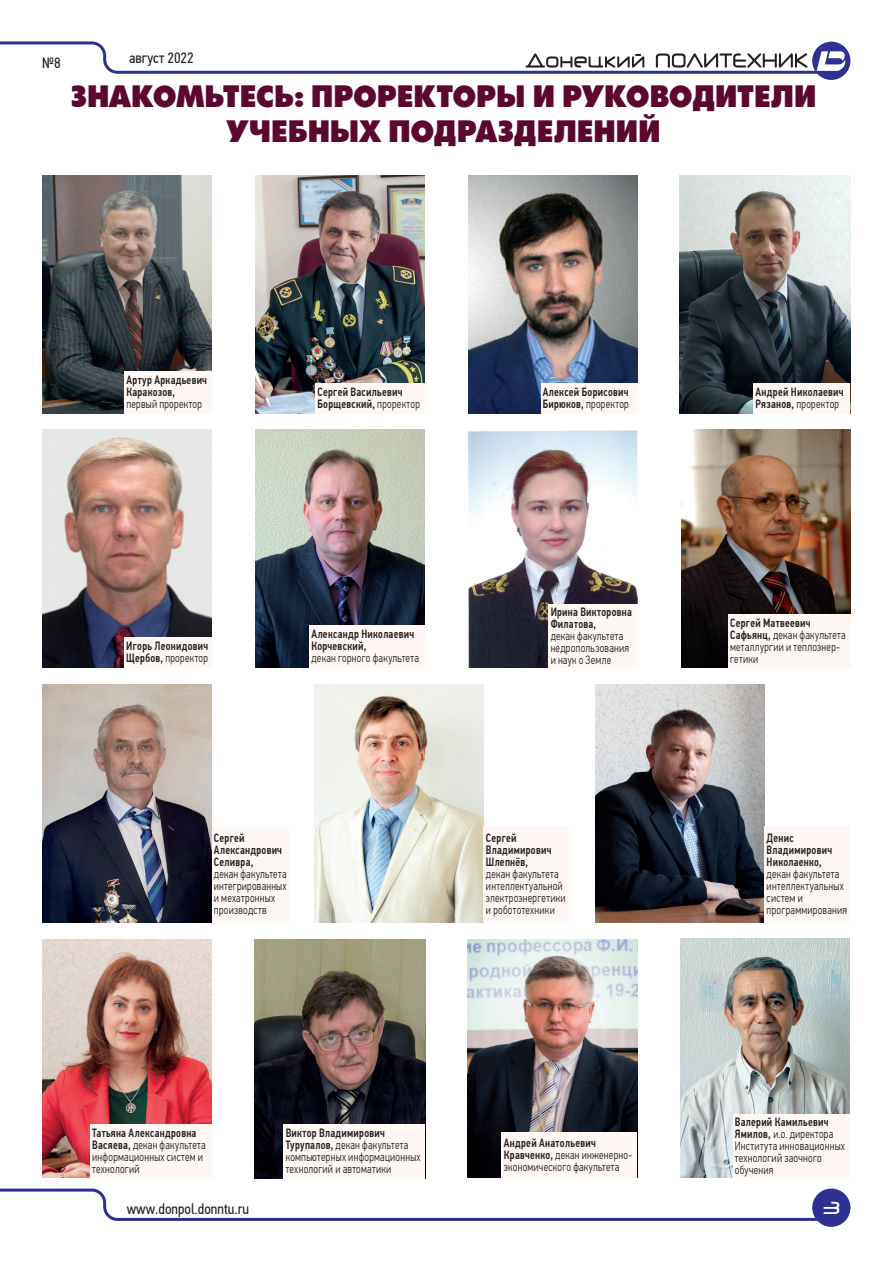
<style>
.page{position:relative;width:893px;height:1263px;background:#fff}
.page>*{position:absolute;margin:0;border:0;box-sizing:border-box;transform-origin:0 0}
.t1{font:33px/34.5px "Futura Press Press";letter-spacing:.01em;color:#5b0730;text-align:center;scale:.96 1}
.t2{font:500 19.5px "Neuropol";color:#fff}
.t3{font:15px "PF Din Text Cond Pro";color:#231f20}
.t4{font:300 12px/12px "PF Din Text Cond Pro";letter-spacing:.025em;color:#231f20;scale:.9 1}
.t5{font:500 12px/12px "PF Din Text Cond Pro";letter-spacing:.025em;color:#231f20;scale:.9 1}
.s1{font-weight:300}
.s2{font-weight:500}
</style>
<div class="page">
<div style="left:812px;top:42px;width:38px;height:38px;background:#2e3092;border-radius:50%"></div>
<svg style="left:0;top:41px;width:845px;height:33px"></svg>
<div style="left:812px;top:1188px;width:38px;height:39px;background:#2e3092;border-radius:50%"></div>
<svg style="left:0;top:1188px;width:842px;height:33px"></svg>
<img style="left:43px;top:176px;width:169px;height:238px">
<img style="left:255px;top:429px;width:169px;height:238px">
<img style="left:595px;top:685px;width:169px;height:238px">
<img style="left:468px;top:940px;width:169px;height:238px">
<img style="left:255px;top:176px;width:170px;height:238px">
<img style="left:468px;top:176px;width:169px;height:238px">
<img style="left:43px;top:429px;width:169px;height:238px">
<img style="left:468px;top:430px;width:170px;height:237px">
<img style="left:43px;top:940px;width:169px;height:238px">
<img style="left:680px;top:939px;width:170px;height:238px">
<div style="left:502px;top:1132px;width:135px;height:46px;background:#fef7f4"></div>
<div style="left:733px;top:1115px;width:117px;height:63px;background:#fef7f4"></div>
<div style="left:764px;top:826px;width:86px;height:97px;background:#fef7f4"></div>
<div style="left:90px;top:1124px;width:122px;height:54px;background:#fef7f4"></div>
<div style="left:309px;top:625px;width:115px;height:42px;background:#fef7f4"></div>
<div style="left:549px;top:604px;width:89px;height:63px;background:#fef7f4"></div>
<div style="left:124px;top:371px;width:88px;height:43px;background:#fef7f4"></div>
<div style="left:315px;top:383px;width:110px;height:31px;background:#fef7f4"></div>
<div style="left:541px;top:383px;width:96px;height:31px;background:#fef7f4"></div>
<div style="left:124px;top:637px;width:88px;height:30px;background:#fef7f4"></div>
<img style="left:679px;top:176px;width:171px;height:238px">
<img style="left:681px;top:429px;width:169px;height:238px">
<div style="left:728px;top:614px;width:122px;height:54px;background:#fef7f4"></div>
<img style="left:43px;top:685px;width:169px;height:237px">
<div style="left:212px;top:826px;width:76px;height:96px;background:#fef7f4"></div>
<img style="left:315px;top:685px;width:169px;height:237px">
<div style="left:484px;top:826px;width:85px;height:96px;background:#fef7f4"></div>
<div style="left:753px;top:383px;width:97px;height:31px;background:#fef7f4"></div>
<img style="left:255px;top:940px;width:170px;height:239px">
<div style="left:284px;top:1124px;width:141px;height:55px;background:#fef7f4"></div>
<p class="t3" style="left:42px;top:54px;width:20px">№8</p>
<p class="t3" style="left:129px;top:49px;width:66px">август 2022</p>
<h1 class="t1" style="left:71px;top:79px;width:778px">ЗНАКОМЬТЕСЬ: ПРОРЕКТОРЫ И РУКОВОДИТЕЛИ<br>УЧЕБНЫХ ПОДРАЗДЕЛЕНИЙ</h1>
<p class="t5" style="left:126px;top:374px;width:91px">Артур Аркадьевич<br>Каракозов,</p>
<p class="t4" style="left:126px;top:398px;width:86px">первый проректор</p>
<p class="t5" style="left:317px;top:386px;width:115px">Сергей Васильевич<br>Борщевский, <span class="s1">проректор</span></p>
<p class="t5" style="left:543px;top:386px;width:97px">Алексей Борисович<br>Бирюков, <span class="s1">проректор</span></p>
<p class="t5" style="left:126px;top:640px;width:92px">Игорь Леонидович<br>Щербов, <span class="s1">проректор</span></p>
<p class="t5" style="left:311px;top:628px;width:115px">Александр Николаевич<br>Корчевский,</p>
<p class="t4" style="left:311px;top:652px;width:121px">декан горного факультета</p>
<p class="t5" style="left:214px;top:832px;width:77px">Сергей<br>Александрович<br>Селивра,</p>
<p class="t4" style="left:214px;top:868px;width:82px">декан факультета интегрированных и мехатронных производств</p>
<p class="t5" style="left:551px;top:605px;width:92px">Ирина Викторовна<br>Филатова,</p>
<p class="t4" style="left:551px;top:629px;width:89px">декан факультета недропользования и наук о Земле</p>
<p class="t5" style="left:486px;top:832px;width:74px">Сергей<br>Владимирович<br>Шлепнёв,</p>
<p class="t4" style="left:486px;top:868px;width:90px">декан факультета интеллектуальной электроэнергетики и робототехники</p>
<p class="t4" style="left:92px;top:1127px;width:128px"><span class="s2">Татьяна Александровна<br>Васяева,</span> декан факультета информационных систем и технологий</p>
<p class="t4" style="left:281px;top:1125px;width:157px"><span class="s2">Яремко,</span> первый заместитель декана факультета компьютерных информационных технологий и автоматики</p>
<p class="t4" style="left:286px;top:1127px;width:151px"><span class="s2">Виктор Владимирович<br>Турупалов,</span> декан факультета компьютерных информационных технологий и автоматики</p>
<p class="t4" style="left:504px;top:1136px;width:144px"><span class="s2">Андрей Анатольевич<br>Кравченко,</span> декан инженерно&shy;экономического факультета</p>
<p class="t5" style="left:756px;top:386px;width:99px">Андрей Николаевич<br>Рязанов, <span class="s1">проректор</span></p>
<p class="t4" style="left:730px;top:617px;width:130px"><span class="s2">Сергей Матвеевич<br>Сафьянц,</span> декан факультета металлургии и теплоэнер&shy;гетики</p>
<p class="t5" style="left:767px;top:832px;width:74px">Денис<br>Владимирович<br>Николаенко,</p>
<p class="t4" style="left:767px;top:868px;width:91px">декан факультета интеллектуальных систем и программирования</p>
<p class="t4" style="left:735px;top:1116px;width:124px"><span class="s2">Валерий Камильевич<br>Ямилов,</span> и.о. директора<br>Института инновационных технологий заочного обучения</p>
<p class="t3" style="left:127px;top:1200px;width:124px">www.donpol.donntu.ru</p>
<h2 class="t2" style="left:822px;top:1199px;width:20px">3</h2>
</div>
